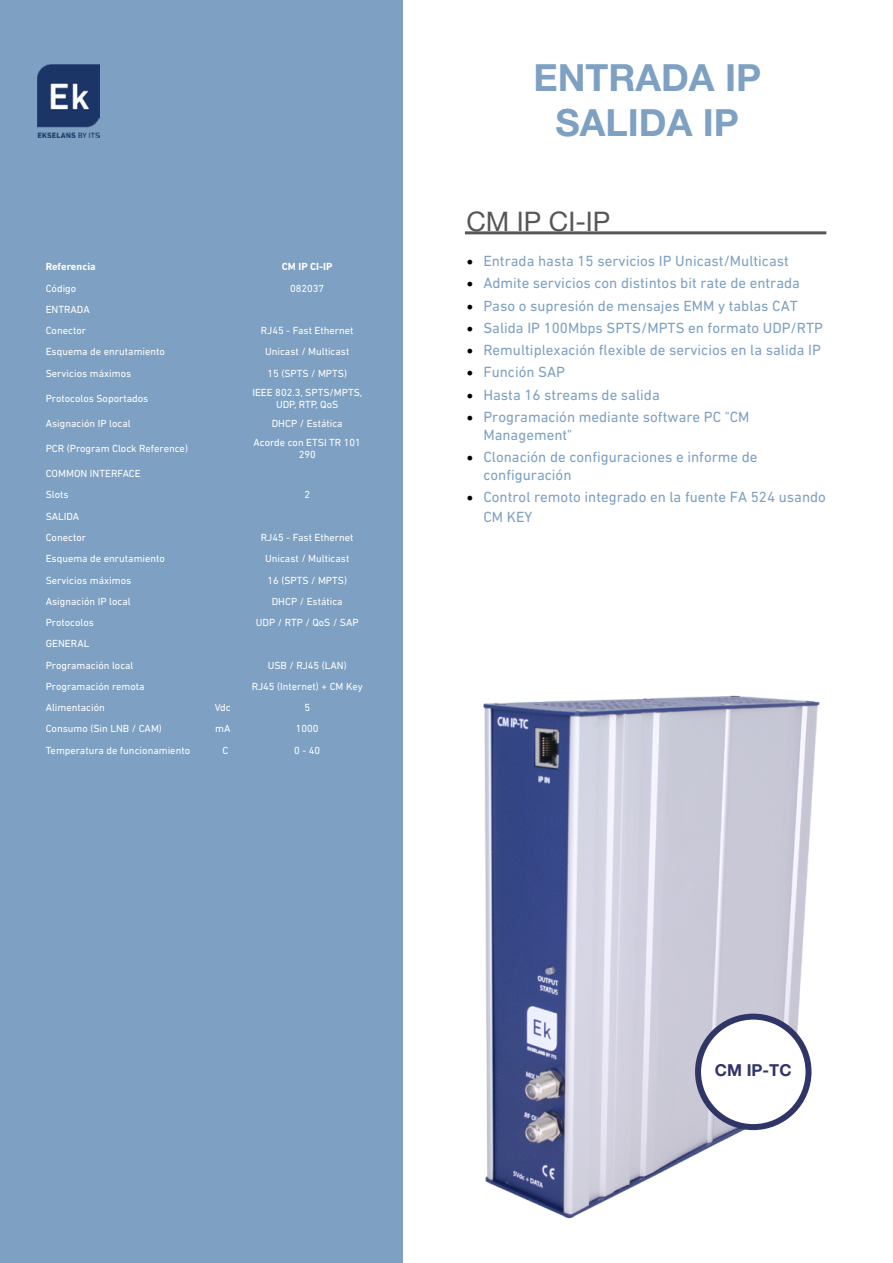
<style>
.page{position:relative;width:893px;height:1263px;background:#fff}
.page>*{position:absolute;margin:0;border:0;box-sizing:border-box;transform-origin:0 0}
.t1{font:700 37.5px/45px "Helvetica Neue LT Std";color:#7ea0c2;text-align:center}
.t2{font:27px "Helvetica Neue LT Std";color:#575756}
.t3{font:700 16.5px "Helvetica Neue LT Std";color:#303568}
.t4{font:15px/18px "DIN Next LT Pro";color:#7ea0c2}
.t5{font:10.5px/21.3px "DIN Next LT Pro";color:#fff}
.t6{font:700 10.5px "DIN Next LT Pro";color:#fff}
.s1{font-family:"Minion Pro";font-size:18px;color:#000}
</style>
<div class="page">
<div style="left:0;top:0;width:402px;height:1263px;background:#7ea0c2"></div>
<img style="left:37px;top:65px;width:62px;height:72px">
<img style="left:483px;top:695px;width:337px;height:524px">
<hr style="left:465px;top:231px;width:361px;height:3px;background:#575756">
<div style="left:698px;top:1016px;width:110px;height:111px;background:#fff;border-radius:50%"></div>
<div style="left:695px;top:1013px;width:116px;height:117px;border:6px solid #303568;border-radius:50%"></div>
<p class="t6" style="left:46px;top:261px;width:52px">Referencia</p>
<p class="t6" style="left:282px;top:261px;width:52px">CM IP CI-IP</p>
<p class="t5" style="left:46px;top:277px;width:32px">Código</p>
<p class="t5" style="left:290px;top:277px;width:36px">082037</p>
<p class="t5" style="left:46px;top:299px;width:46px">ENTRADA<br>Conector</p>
<p class="t5" style="left:261px;top:320px;width:94px">RJ45 - Fast Ethernet</p>
<p class="t5" style="left:46px;top:341px;width:121px">Esquema de enrutamiento</p>
<p class="t5" style="left:265px;top:341px;width:86px">Unicast / Multicast</p>
<p class="t5" style="left:46px;top:362px;width:87px">Servicios máximos</p>
<p class="t5" style="left:267px;top:362px;width:81px">15 (SPTS / MPTS)</p>
<p class="t5" style="left:46px;top:387px;width:104px">Protocolos Soportados</p>
<p class="t5" style="left:252px;top:386px;width:111px;line-height:12.6px;text-align:center">IEEE 802.3, SPTS/MPTS,<br>UDP, RTP, QoS</p>
<p class="t5" style="left:46px;top:413px;width:86px">Asignación IP local</p>
<p class="t5" style="left:272px;top:413px;width:72px">DHCP / Estática</p>
<p class="t5" style="left:46px;top:438px;width:144px">PCR (Program Clock Reference)</p>
<p class="t5" style="left:254px;top:436px;width:109px;line-height:12.6px;text-align:center">Acorde con ETSI TR 101<br>290</p>
<p class="t5" style="left:46px;top:463px;width:97px">COMMON INTERFACE<br>Slots</p>
<p class="t5" style="left:304px;top:484px;width:7px">2</p>
<p class="t5" style="left:46px;top:505px;width:42px">SALIDA<br>Conector</p>
<p class="t5" style="left:261px;top:527px;width:94px">RJ45 - Fast Ethernet</p>
<p class="t5" style="left:46px;top:548px;width:121px">Esquema de enrutamiento</p>
<p class="t5" style="left:265px;top:548px;width:86px">Unicast / Multicast</p>
<p class="t5" style="left:46px;top:569px;width:87px">Servicios máximos</p>
<p class="t5" style="left:267px;top:569px;width:81px">16 (SPTS / MPTS)</p>
<p class="t5" style="left:46px;top:590px;width:86px">Asignación IP local</p>
<p class="t5" style="left:272px;top:590px;width:72px">DHCP / Estática</p>
<p class="t5" style="left:46px;top:612px;width:50px">Protocolos</p>
<p class="t5" style="left:256px;top:612px;width:104px">UDP / RTP / QoS / SAP</p>
<p class="t5" style="left:46px;top:633px;width:89px">GENERAL<br>Programación local</p>
<p class="t5" style="left:268px;top:654px;width:81px">USB / RJ45 (LAN)</p>
<p class="t5" style="left:46px;top:675px;width:100px">Programación remota</p>
<p class="t5" style="left:252px;top:675px;width:113px">RJ45 (Internet) + CM Key</p>
<p class="t5" style="left:46px;top:697px;width:61px">Alimentación</p>
<p class="t5" style="left:215px;top:697px;width:18px">Vdc</p>
<p class="t5" style="left:304px;top:697px;width:7px">5</p>
<p class="t5" style="left:46px;top:718px;width:118px">Consumo (Sin LNB / CAM)</p>
<p class="t5" style="left:215px;top:718px;width:17px">mA</p>
<p class="t5" style="left:296px;top:718px;width:24px">1000</p>
<p class="t5" style="left:46px;top:739px;width:146px">Temperatura de funcionamiento</p>
<p class="t5" style="left:217px;top:739px;width:12px">̊C</p>
<p class="t5" style="left:294px;top:739px;width:28px">0 - 40</p>
<h1 class="t1" style="left:533px;top:55px;width:229px">ENTRADA IP<br>SALIDA IP</h1>
<h2 class="t2" style="left:466px;top:205px;width:145px">CM IP CI-IP</h2>
<h3 class="t4" style="left:466px;top:252px;width:324px"><span class="s1">•</span> Entrada hasta 15 servicios IP Unicast/Multicast</h3>
<h3 class="t4" style="left:466px;top:274px;width:335px"><span class="s1">•</span> Admite servicios con distintos bit rate de entrada</h3>
<h3 class="t4" style="left:466px;top:296px;width:333px"><span class="s1">•</span> Paso o supresión de mensajes EMM y tablas CAT</h3>
<h3 class="t4" style="left:466px;top:318px;width:358px"><span class="s1">•</span> Salida IP 100Mbps SPTS/MPTS en formato UDP/RTP</h3>
<h3 class="t4" style="left:466px;top:341px;width:356px"><span class="s1">•</span> Remultiplexación flexible de servicios en la salida IP</h3>
<h3 class="t4" style="left:466px;top:363px;width:100px"><span class="s1">•</span> Función SAP</h3>
<h3 class="t4" style="left:466px;top:385px;width:195px"><span class="s1">•</span> Hasta 16 streams de salida</h3>
<h3 class="t4" style="left:483px;top:407px;width:268px;text-indent:-17px"><span class="s1">•</span> Programación mediante software PC "CM<br>Management"</h3>
<h3 class="t4" style="left:483px;top:448px;width:276px;text-indent:-17px"><span class="s1">•</span> Clonación de configuraciones e informe de configuración</h3>
<h3 class="t4" style="left:483px;top:487px;width:344px;line-height:19.8px;text-indent:-17px"><span class="s1">•</span> Control remoto integrado en la fuente FA 524 usando<br>CM KEY</h3>
<h3 class="t3" style="left:715px;top:1060px;width:78px">CM IP-TC</h3>
</div>
